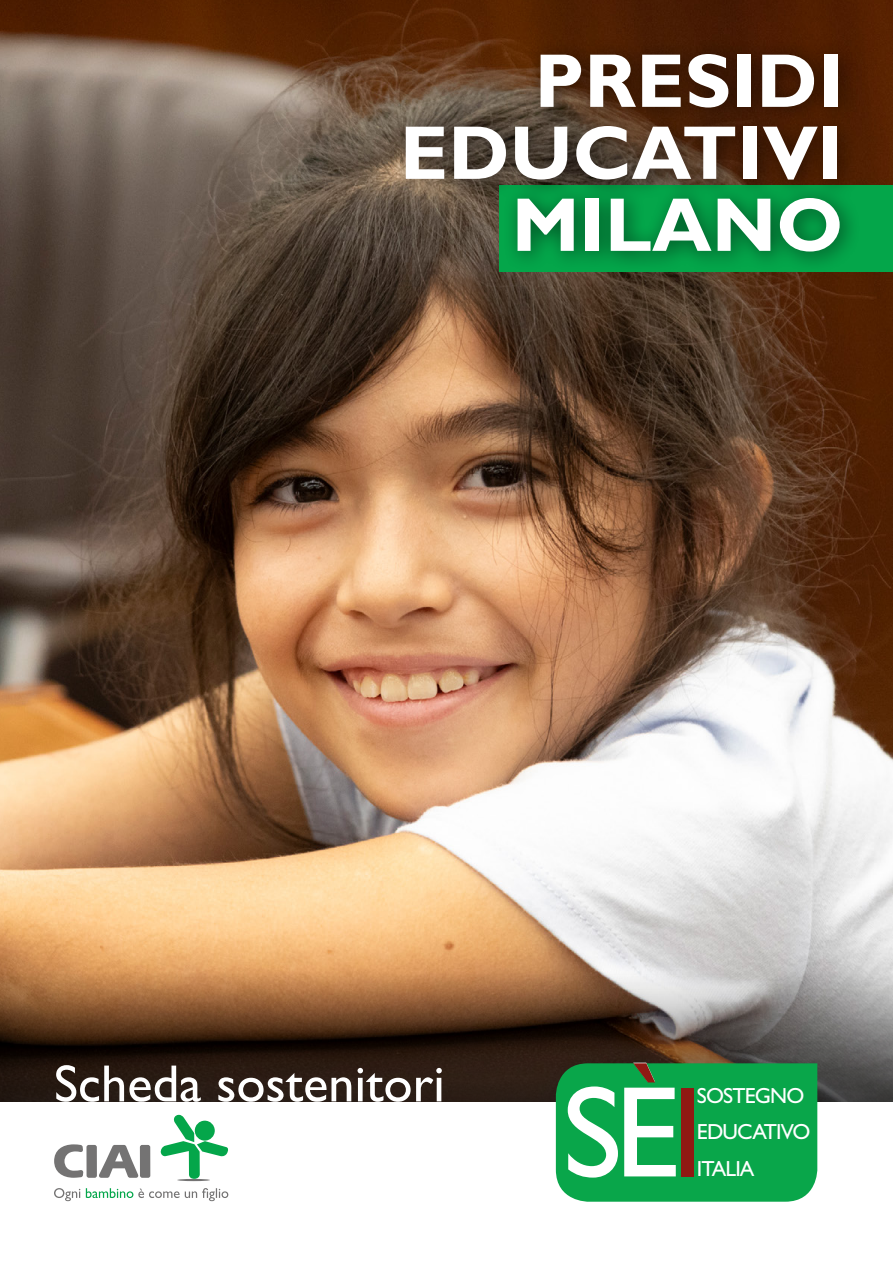
<style>
.page{position:relative;width:893px;height:1263px;background:#fff}
.page>*{position:absolute;margin:0;border:0;box-sizing:border-box;transform-origin:0 0}
.t1{font:130.2px "Gill Sans Std";color:#fff}
.t2{font:700 76.5px/72px "Gill Sans";color:#fff;text-align:right}
.t3{font:52.5px "Gill Sans";color:#fff}
.t4{font:21.9px/36.5px "Gill Sans Std";letter-spacing:-.04em;color:#fff}
.s1{color:#901913}
</style>
<div class="page">
<img style="left:0;top:0;width:893px;height:744px">
<svg style="left:0;top:744px;width:893px;height:357px"></svg>
<hr style="left:177px;top:1179px;width:33px;height:2px;background:#747373;border-radius:50%">
<svg style="left:54px;top:1144px;width:96px;height:34px"></svg>
<svg style="left:160px;top:1115px;width:68px;height:64px"></svg>
<svg style="left:86px;top:1188px;width:142px;height:13px"></svg>
<svg style="left:54px;top:1188px;width:26px;height:13px"></svg>
<div style="left:556px;top:1063px;width:261px;height:138px;background:#09a64a"></div>
<div style="left:500px;top:185px;width:393px;height:86px;background:#04a64a"></div>
<div style="left:389px;top:38px;width:472px;height:235px;background:#000;opacity:.5"></div>
<h2 class="t2" style="left:400px;top:47px;width:445px">PRESIDI<br>EDUCATIVI<br>MILANO</h2>
<h3 class="t3" style="left:54px;top:1053px;width:392px">Scheda sostenitori</h3>
<h1 class="t1" style="left:562px;top:1058px;width:143px">SÈ<span class="s1">I</span></h1>
<p class="t4" style="left:697px;top:1077px;width:115px">SOSTEGNO<br>EDUCATIVO</p>
<p class="t4" style="left:697px;top:1150px;width:59px">ITALIA</p>
</div>
